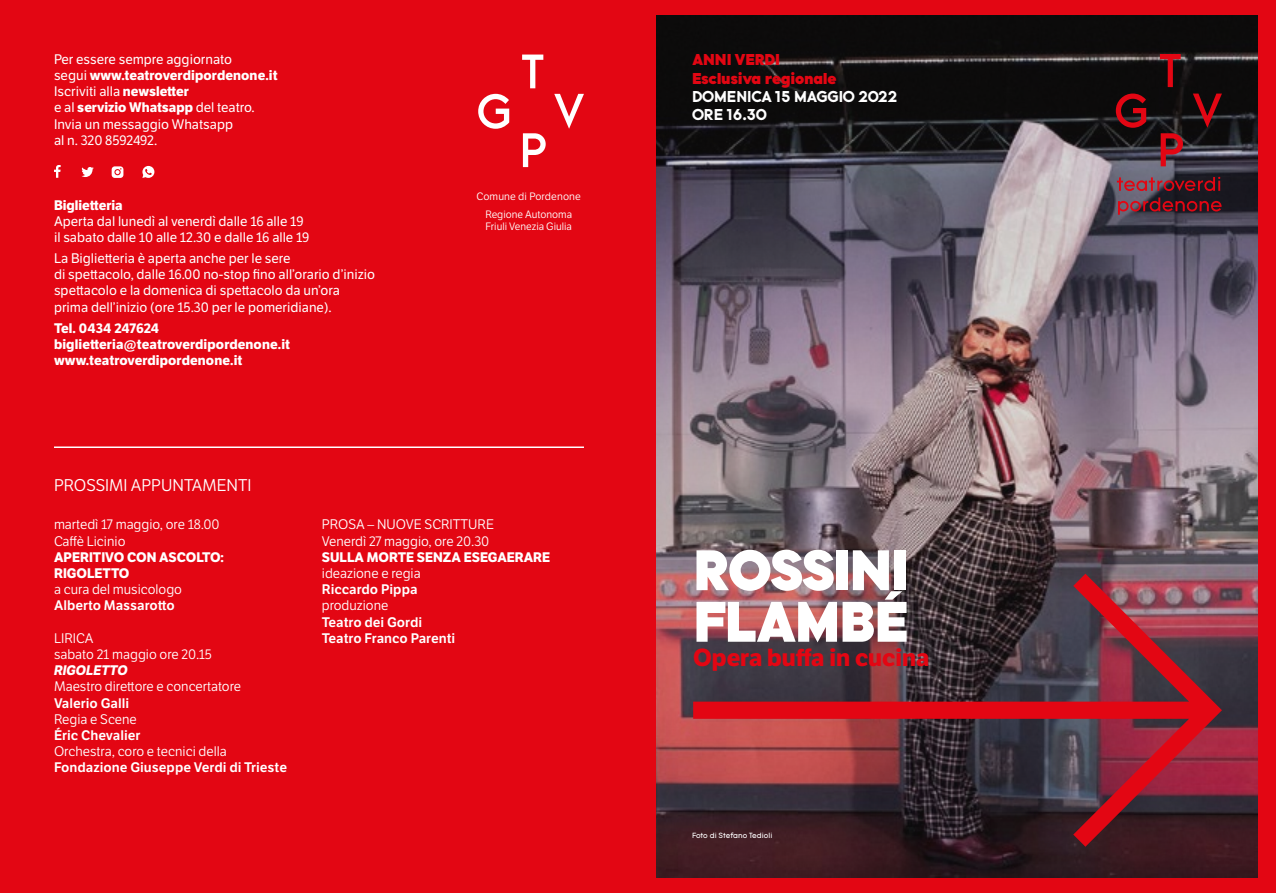
<style>
.page{position:relative;width:1276px;height:893px;background:#fff}
.page>*{position:absolute;margin:0;border:0;box-sizing:border-box;transform-origin:0 0}
.t1{font:900 55.5px/51.6px "Tomica";letter-spacing:-.04em;color:#fff}
.t2{font:700 24px "LFT Etica";color:#e30613}
.t3{font:16.5px "LFT Etica";color:#fff}
.t4{font:700 15.3px/18.3px "Tomica";letter-spacing:-.02em;color:#fff}
.t5{font:900 15.3px/18.3px "Tomica";letter-spacing:-.02em;color:#e30613}
.t6{font:13.5px/16.2px "LFT Etica";color:#fff}
.t7{font:13.5px/16.2px "LFT Etica";color:#fff}
.t8{font:700 13.5px/16.2px "LFT Etica";color:#fff}
.t9{font:600 13.5px/16.2px "LFT Etica";color:#fff}
.t10{font:italic 700 13.5px "LFT Etica";color:#fff}
.t11{font:10.35px/18px "LFT Etica";color:#fff;text-align:center}
.t12{font:7.35px "Tomica";color:#fff}
.s1{font-weight:700}
</style>
<div class="page">
<div style="left:614px;top:0;width:662px;height:893px;background:#e30613"></div>
<img style="left:656px;top:16px;width:601px;height:861px">
<svg style="left:1160px;top:133px;width:23px;height:33px"></svg>
<svg style="left:1118px;top:197px;width:103px;height:18px;background:#5f2531"></svg>
<svg style="left:1117px;top:177px;width:103px;height:14px"></svg>
<svg style="left:1160px;top:54px;width:20px;height:33px"></svg>
<svg style="left:1115px;top:94px;width:31px;height:34px"></svg>
<svg style="left:1192px;top:94px;width:30px;height:34px"></svg>
<svg style="left:693px;top:574px;width:529px;height:273px;background:#6b333c"></svg>
<div style="left:0;top:0;width:638px;height:893px;background:#e30613"></div>
<svg style="left:54px;top:165px;width:7px;height:13px"></svg>
<svg style="left:81px;top:167px;width:13px;height:10px"></svg>
<svg style="left:142px;top:166px;width:12px;height:12px"></svg>
<svg style="left:112px;top:166px;width:11px;height:12px"></svg>
<svg style="left:522px;top:55px;width:21px;height:33px"></svg>
<svg style="left:523px;top:133px;width:23px;height:34px"></svg>
<svg style="left:478px;top:94px;width:31px;height:35px"></svg>
<svg style="left:554px;top:94px;width:30px;height:35px"></svg>
<hr style="left:54px;top:446px;width:530px;height:2px;background:#fff">
<p class="t6" style="left:54px;top:51px;width:225px">Per essere sempre aggiornato<br>segui <span class="s1">www.teatroverdipordenone.it<br></span>Iscriviti alla <span class="s1">newsletter<br></span>e al <span class="s1">servizio Whatsapp</span> del teatro.<br>Invia un messaggio Whatsapp<br>al n. 320 8592492.</p>
<p class="t8" style="left:54px;top:197px;width:70px">Biglietteria</p>
<p class="t6" style="left:54px;top:213px;width:257px">Aperta dal lunedì al venerdì dalle 16 alle 19 il sabato dalle 10 alle 12.30 e dalle 16 alle 19</p>
<p class="t6" style="left:54px;top:250px;width:323px">La Biglietteria è aperta anche per le sere<br>di spettacolo, dalle 16.00 no-stop fino all’orario d’inizio spettacolo e la domenica di spettacolo da un’ora prima dell’inizio (ore 15.30 per le pomeridiane).</p>
<p class="t8" style="left:54px;top:320px;width:238px">Tel. 0434 247624 biglietteria@teatroverdipordenone.it www.teatroverdipordenone.it</p>
<p class="t11" style="left:476px;top:187px;width:106px">Comune di Pordenone<br>Regione Autonoma</p>
<p class="t11" style="left:485px;top:217px;width:88px">Friuli Venezia Giulia</p>
<p class="t3" style="left:54px;top:475px;width:199px">PROSSIMI APPUNTAMENTI</p>
<p class="t7" style="left:54px;top:517px;width:167px">martedì 17 maggio, ore 18.00<br>Caffè Licinio</p>
<p class="t8" style="left:54px;top:549px;width:172px">APERITIVO CON ASCOLTO:<br>RIGOLETTO</p>
<p class="t7" style="left:54px;top:582px;width:130px">a cura del musicologo</p>
<p class="t9" style="left:54px;top:598px;width:122px">Alberto Massarotto</p>
<p class="t7" style="left:54px;top:630px;width:160px">LIRICA<br>sabato 21 maggio ore 20.15</p>
<p class="t10" style="left:54px;top:662px;width:75px">RIGOLETTO</p>
<p class="t7" style="left:54px;top:679px;width:189px">Maestro direttore e concertatore</p>
<p class="t9" style="left:54px;top:695px;width:77px">Valerio Galli</p>
<p class="t7" style="left:54px;top:711px;width:84px">Regia e Scene</p>
<p class="t9" style="left:54px;top:727px;width:88px">Éric Chevalier</p>
<p class="t7" style="left:54px;top:744px;width:174px">Orchestra, coro e tecnici della</p>
<p class="t9" style="left:54px;top:760px;width:234px">Fondazione Giuseppe Verdi di Trieste</p>
<p class="t7" style="left:322px;top:517px;width:174px">PROSA – NUOVE SCRITTURE<br>Venerdì 27 maggio, ore 20.30</p>
<p class="t8" style="left:322px;top:549px;width:230px">SULLA MORTE SENZA ESEGAERARE</p>
<p class="t7" style="left:322px;top:566px;width:100px">ideazione e regia</p>
<p class="t9" style="left:322px;top:582px;width:97px">Riccardo Pippa</p>
<p class="t7" style="left:322px;top:598px;width:68px">produzione</p>
<p class="t9" style="left:322px;top:614px;width:135px">Teatro dei Gordi<br>Teatro Franco Parenti</p>
<p class="t5" style="left:692px;top:51px;width:146px">ANNI VERDI<br>Esclusiva regionale</p>
<p class="t4" style="left:692px;top:87px;width:207px">DOMENICA 15 MAGGIO 2022<br>ORE 16.30</p>
<h1 class="t1" style="left:693px;top:543px;width:217px">ROSSINI<br>FLAMBÉ</h1>
<h2 class="t2" style="left:693px;top:643px;width:238px">Opera buffa in cucina</h2>
<p class="t12" style="left:692px;top:831px;width:82px">Foto di Stefano Tedioli</p>
</div>
